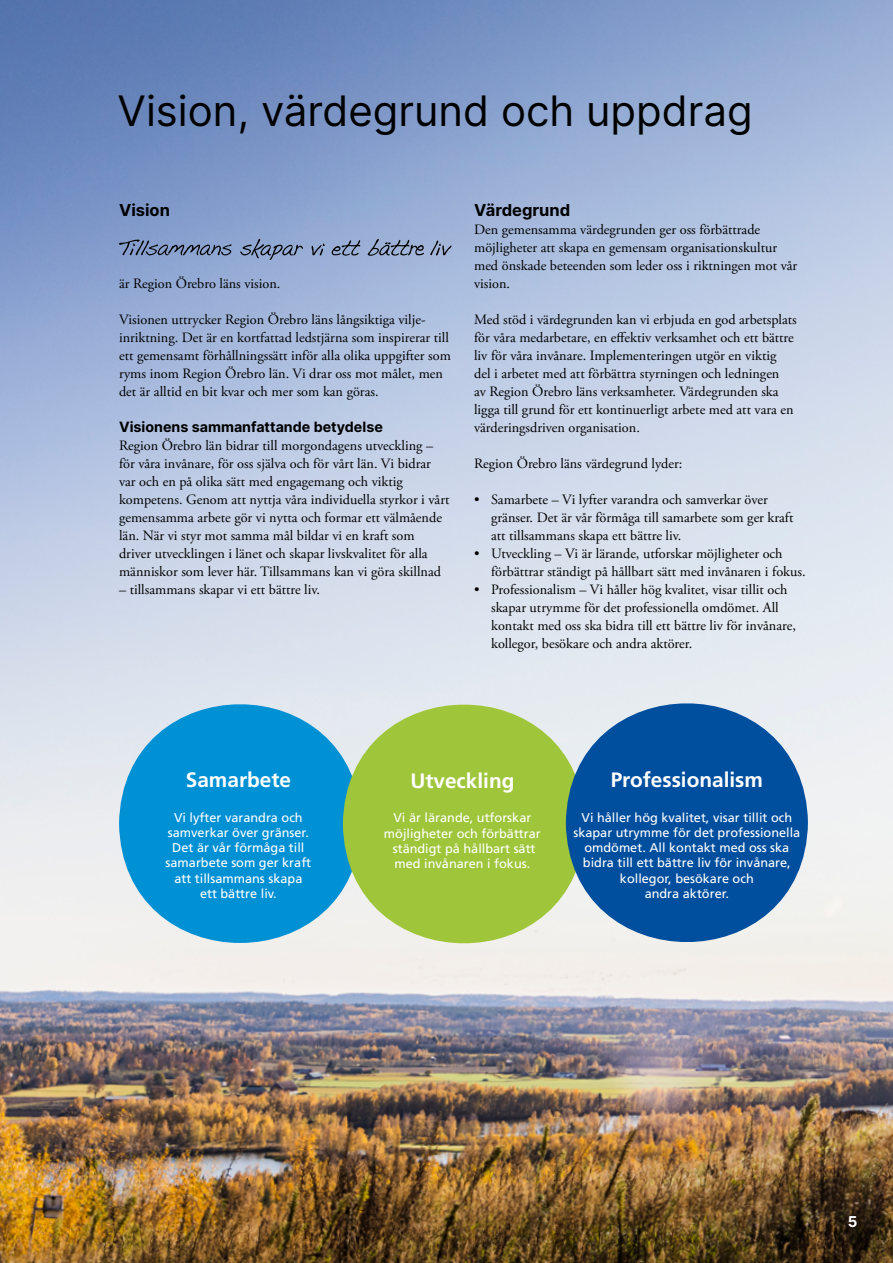
<style>
.page{position:relative;width:893px;height:1263px;background:#fff}
.page>*{position:absolute;margin:0;border:0;box-sizing:border-box;transform-origin:0 0}
.Rubrik_1_Kapitelrubrik{font:42px "Inter";color:#000}
.t1{font:700 20.85px "Frutiger LT Std";color:#fff}
.Rubrik_2{font:700 16.5px "Inter";color:#000}
.t2{font:700 15px "Inter";color:#fff}
.Brödtext_9_5_12{font:14.25px/18px "Adobe Garamond Pro";color:#000}
.Rubrik_3{font:700 14.25px "Inter";color:#000}
.t3{font:12.75px/15.3px "Frutiger LT Std";color:#fff;text-align:center}
</style>
<div class="page">
<img style="left:0;top:0;width:893px;height:1263px">
<svg style="left:240px;top:239px;width:63px;height:20px"></svg>
<svg style="left:331px;top:240px;width:29px;height:16px"></svg>
<svg style="left:119px;top:239px;width:113px;height:17px"></svg>
<svg style="left:312px;top:243px;width:13px;height:13px"></svg>
<svg style="left:430px;top:241px;width:22px;height:15px"></svg>
<svg style="left:368px;top:239px;width:56px;height:17px"></svg>
<svg style="left:119px;top:702px;width:224px;height:243px;fill:#0090d4"></svg>
<svg style="left:343px;top:702px;width:223px;height:243px;fill:#9fc63b"></svg>
<svg style="left:566px;top:702px;width:242px;height:243px;fill:#004f9f"></svg>
<h1 class="Rubrik_1_Kapitelrubrik" style="left:118px;top:80px;width:636px">Vision, värdegrund och uppdrag</h1>
<h2 class="Rubrik_2" style="left:119px;top:197px;width:52px">Vision</h2>
<p class="Brödtext_9_5_12" style="left:119px;top:275px;width:163px">är Region Örebro läns vision.</p>
<p class="Brödtext_9_5_12" style="left:119px;top:311px;width:308px">Visionen uttrycker Region Örebro läns långsiktiga vilje-</p>
<p class="Brödtext_9_5_12" style="left:119px;top:329px;width:333px">inriktning. Det är en kortfattad ledstjärna som inspirerar till ett gemensamt förhållningssätt inför alla olika uppgifter som ryms inom Region Örebro län. Vi drar oss mot målet, men det är alltid en bit kvar och mer som kan göras.</p>
<h3 class="Rubrik_3" style="left:119px;top:416px;width:265px">Visionens sammanfattande betydelse</h3>
<p class="Brödtext_9_5_12" style="left:119px;top:437px;width:332px">Region Örebro län bidrar till morgondagens utveckling – för våra invånare, för oss själva och för vårt län. Vi bidrar var och en på olika sätt med engagemang och viktig kompetens. Genom att nyttja våra individuella styrkor i vårt gemensamma arbete gör vi nytta och formar ett välmående län. När vi styr mot samma mål bildar vi en kraft som driver utvecklingen i länet och skapar livskvalitet för alla människor som lever här. Tillsammans kan vi göra skillnad</p>
<p class="Brödtext_9_5_12" style="left:119px;top:581px;width:203px">– tillsammans skapar vi ett bättre liv.</p>
<h2 class="Rubrik_2" style="left:474px;top:197px;width:98px">Värdegrund</h2>
<p class="Brödtext_9_5_12" style="left:474px;top:221px;width:325px">Den gemensamma värdegrunden ger oss förbättrade möjligheter att skapa en gemensam organisationskultur med önskade beteenden som leder oss i riktningen mot vår vision.</p>
<p class="Brödtext_9_5_12" style="left:474px;top:311px;width:324px">Med stöd i värdegrunden kan vi erbjuda en god arbetsplats för våra medarbetare, en effektiv verksamhet och ett bättre liv för våra invånare. Implementeringen utgör en viktig<br>del i arbetet med att förbättra styrningen och ledningen<br>av Region Örebro läns verksamheter. Värdegrunden ska ligga till grund för ett kontinuerligt arbete med att vara en värderingsdriven organisation.</p>
<p class="Brödtext_9_5_12" style="left:474px;top:455px;width:210px">Region Örebro läns värdegrund lyder:</p>
<p class="Brödtext_9_5_12" style="left:474px;top:491px;width:295px">• Samarbete – Vi lyfter varandra och samverkar över</p>
<p class="Brödtext_9_5_12" style="left:491px;top:509px;width:304px">gränser. Det är vår förmåga till samarbete som ger kraft</p>
<p class="Brödtext_9_5_12" style="left:491px;top:527px;width:192px">att tillsammans skapa ett bättre liv.</p>
<p class="Brödtext_9_5_12" style="left:474px;top:545px;width:310px">• Utveckling – Vi är lärande, utforskar möjligheter och</p>
<p class="Brödtext_9_5_12" style="left:491px;top:563px;width:316px">förbättrar ständigt på hållbart sätt med invånaren i fokus.</p>
<p class="Brödtext_9_5_12" style="left:474px;top:581px;width:315px">• Professionalism – Vi håller hög kvalitet, visar tillit och</p>
<p class="Brödtext_9_5_12" style="left:491px;top:599px;width:289px">skapar utrymme för det professionella omdömet. All</p>
<p class="Brödtext_9_5_12" style="left:491px;top:617px;width:306px">kontakt med oss ska bidra till ett bättre liv för invånare,</p>
<p class="Brödtext_9_5_12" style="left:491px;top:635px;width:203px">kollegor, besökare och andra aktörer.</p>
<p class="t1" style="left:186px;top:767px;width:107px">Samarbete</p>
<p class="t3" style="left:166px;top:810px;width:147px">Vi lyfter varandra och samverkar över gränser.<br>Det är vår förmåga till samarbete som ger kraft att tillsammans skapa ett bättre liv.</p>
<p class="t1" style="left:410px;top:768px;width:106px">Utveckling</p>
<p class="t3" style="left:384px;top:810px;width:158px">Vi är lärande, utforskar möjligheter och förbättrar ständigt på hållbart sätt med invånaren i fokus.</p>
<p class="t1" style="left:611px;top:767px;width:154px">Professionalism</p>
<p class="t3" style="left:573px;top:810px;width:228px">Vi håller hög kvalitet, visar tillit och skapar utrymme för det professionella omdömet. All kontakt med oss ska bidra till ett bättre liv för invånare, kollegor, besökare och<br>andra aktörer.</p>
<p class="t2" style="left:848px;top:1210px;width:11px">5</p>
</div>
